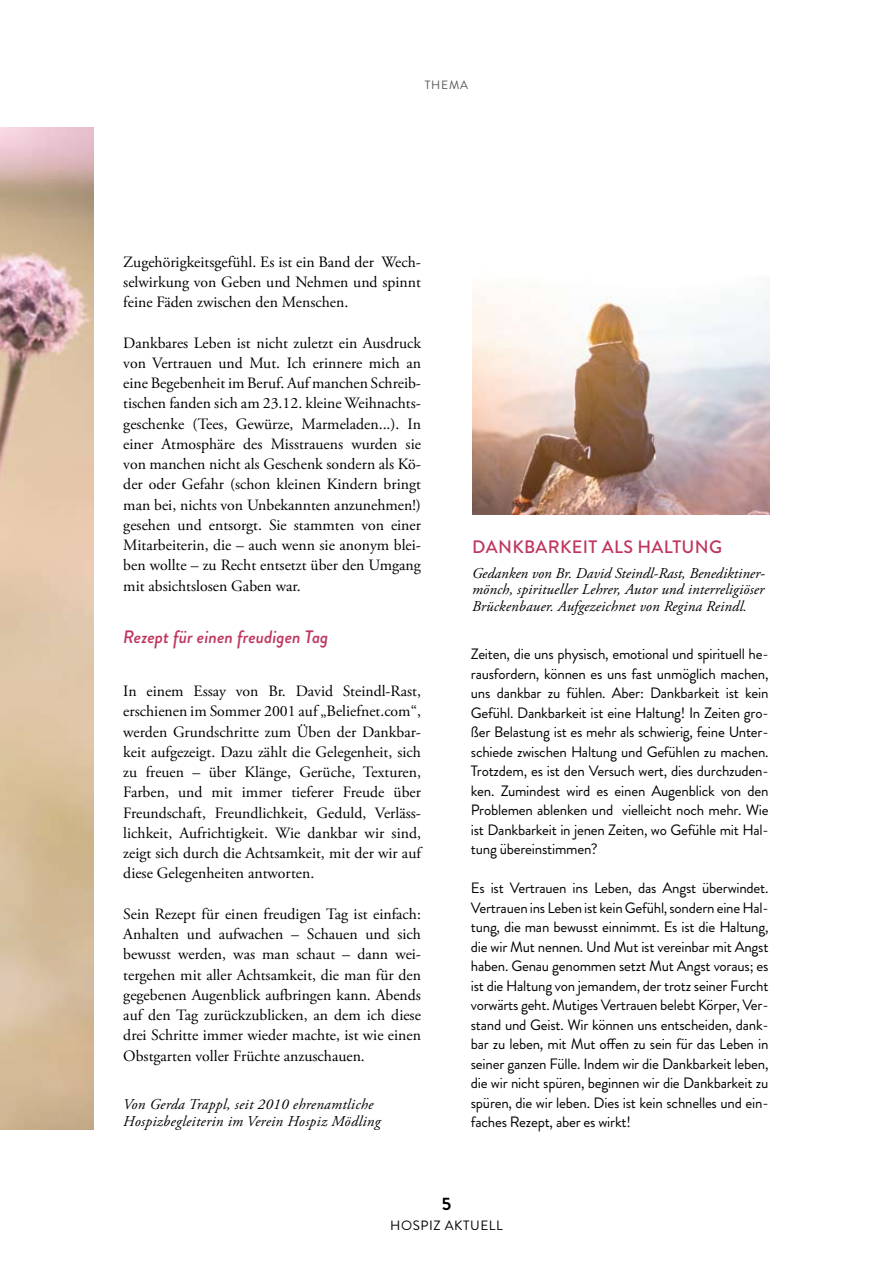
<style>
.page{position:relative;width:893px;height:1263px;background:#fff}
.page>*{position:absolute;margin:0;border:0;box-sizing:border-box;transform-origin:0 0}
.t1{font:italic 500 18px "Brandon Grotesque";color:#be365d}
.t2{font:500 18px "Brandon Grotesque";letter-spacing:.02em;color:#be365d}
.t3{font:700 18px "Brandon Grotesque";color:#000}
.t4{font:15.75px/20.2px "Adobe Garamond Pro";color:#000;text-align:justify}
.t5{font:15px/19.5px "Brandon Grotesque";letter-spacing:-.015em;color:#000;text-align:justify}
.t6{font:italic 15px/16.5px "Adobe Garamond Pro";letter-spacing:.02em;color:#000;text-align:justify}
.t7{font:13.5px "Brandon Grotesque";letter-spacing:.04em;color:#000}
.t8{font:12px "Brandon Grotesque";letter-spacing:.06em;color:#58585a}
</style>
<div class="page">
<img style="left:0;top:128px;width:94px;height:1001px">
<img style="left:472px;top:293px;width:298px;height:222px">
<p class="t8" style="left:425px;top:77px;width:45px">thema</p>
<p class="t4" style="left:123px;top:252px;width:299px">Zugehörigkeitsgefühl. Es ist ein Band der Wech&shy;selwirkung von Geben und Nehmen und spinnt feine Fäden zwischen den Menschen.</p>
<p class="t4" style="left:123px;top:333px;width:299px">Dankbares Leben ist nicht zuletzt ein Ausdruck von Vertrauen und Mut. Ich erinnere mich an eine Begebenheit im Beruf. Auf manchen Schreib&shy;tischen fanden sich am 23.12. kleine Weihnachts&shy;geschenke (Tees, Gewürze, Marmeladen...). In einer Atmosphäre des Misstrauens wurden sie von manchen nicht als Geschenk sondern als Kö&shy;der oder Gefahr (schon kleinen Kindern bringt man bei, nichts von Unbekannten anzunehmen!) gesehen und entsorgt. Sie stammten von einer Mitarbeiterin, die – auch wenn sie anonym blei&shy;ben wollte – zu Recht entsetzt über den Umgang mit absichtslosen Gaben war.</p>
<p class="t1" style="left:123px;top:625px;width:207px">Rezept für einen freudigen Tag</p>
<p class="t4" style="left:123px;top:681px;width:299px">In einem Essay von Br. David Steindl-Rast, erschienen im Sommer 2001 auf „Beliefnet.com“, werden Grundschritte zum Üben der Dankbar&shy;keit aufgezeigt. Dazu zählt die Gelegenheit, sich zu freuen – über Klänge, Gerüche, Texturen, Farben, und mit immer tieferer Freude über Freundschaft, Freundlichkeit, Geduld, Verläss&shy;lichkeit, Aufrichtigkeit. Wie dankbar wir sind, zeigt sich durch die Achtsamkeit, mit der wir auf diese Gelegenheiten antworten.</p>
<p class="t4" style="left:123px;top:904px;width:299px">Sein Rezept für einen freudigen Tag ist einfach:<br>Anhalten und aufwachen – Schauen und sich bewusst werden, was man schaut – dann wei&shy;tergehen mit aller Achtsamkeit, die man für den gegebenen Augenblick aufbringen kann. Abends auf den Tag zurückzublicken, an dem ich diese drei Schritte immer wieder machte, ist wie einen Obstgarten voller Früchte anzuschauen.</p>
<p class="t6" style="left:123px;top:1097px;width:259px">Von Gerda Trappl, seit 2010 ehrenamtliche<br>Hospizbegleiterin im Verein Hospiz Mödling</p>
<p class="t2" style="left:472px;top:534px;width:191px">DANKBARKEIT ALS HALTU</p>
<p class="t2" style="left:695px;top:534px;width:29px">NG</p>
<p class="t6" style="left:472px;top:565px;width:294px">Gedanken von Br. David Steindl-Rast, Benediktiner&shy;mönch, spiritueller Lehrer, Autor und interreligiöser Brückenbauer. Aufgezeichnet von Regina Reindl.</p>
<p class="t5" style="left:471px;top:644px;width:299px">Zeiten, die uns physisch, emotional und spirituell he&shy;rausfordern, können es uns fast unmöglich machen, uns dankbar zu fühlen. Aber: Dankbarkeit ist kein Gefühl. Dankbarkeit ist eine Haltung! I n Zeiten gro&shy;ßer Belastung ist es mehr als schwierig, feine U nter&shy;schiede zwischen Haltung und Gefühlen zu machen.<br>Trotzdem, es ist den Versuch wert, dies durchzuden&shy;ken. Zumindest wird es einen Augenblick von den Problemen ablenken und vielleicht noch mehr. Wie ist Dankbarkeit in jenen Zeiten, wo Gefühle mit Hal&shy;tung übereinstimmen?</p>
<p class="t5" style="left:471px;top:878px;width:299px">Es ist Vertrauen ins Leben, das Angst überwindet.<br>Vertrauen ins Leben ist kein Gefühl, sondern eine Hal&shy;tung, die man bewusst einnimmt. Es ist die Haltung, die wir Mut nennen. U nd Mut ist vereinbar mit Angst haben. Genau genommen setzt Mut Angst voraus; es ist die Haltung von jemandem, der trotz seiner Furcht vorwärts geht. Mutiges Vertrauen belebt Körper, Ver&shy;stand und Geist. Wir können uns entscheiden, dank&shy;bar zu leben, mit Mut offen zu sein für das Leben in seiner ganzen Fülle. I ndem wir die Dankbarkeit leben, die wir nicht spüren, beginnen wir die Dankbarkeit zu spüren, die wir leben. Dies ist kein schnelles und ein&shy;faches Rezept, aber es wirkt!</p>
<p class="t3" style="left:441px;top:1191px;width:12px">5</p>
<p class="t7" style="left:390px;top:1216px;width:82px">HOSPIZ AKTUE</p>
<p class="t7" style="left:489px;top:1216px;width:15px">LL</p>
</div>
